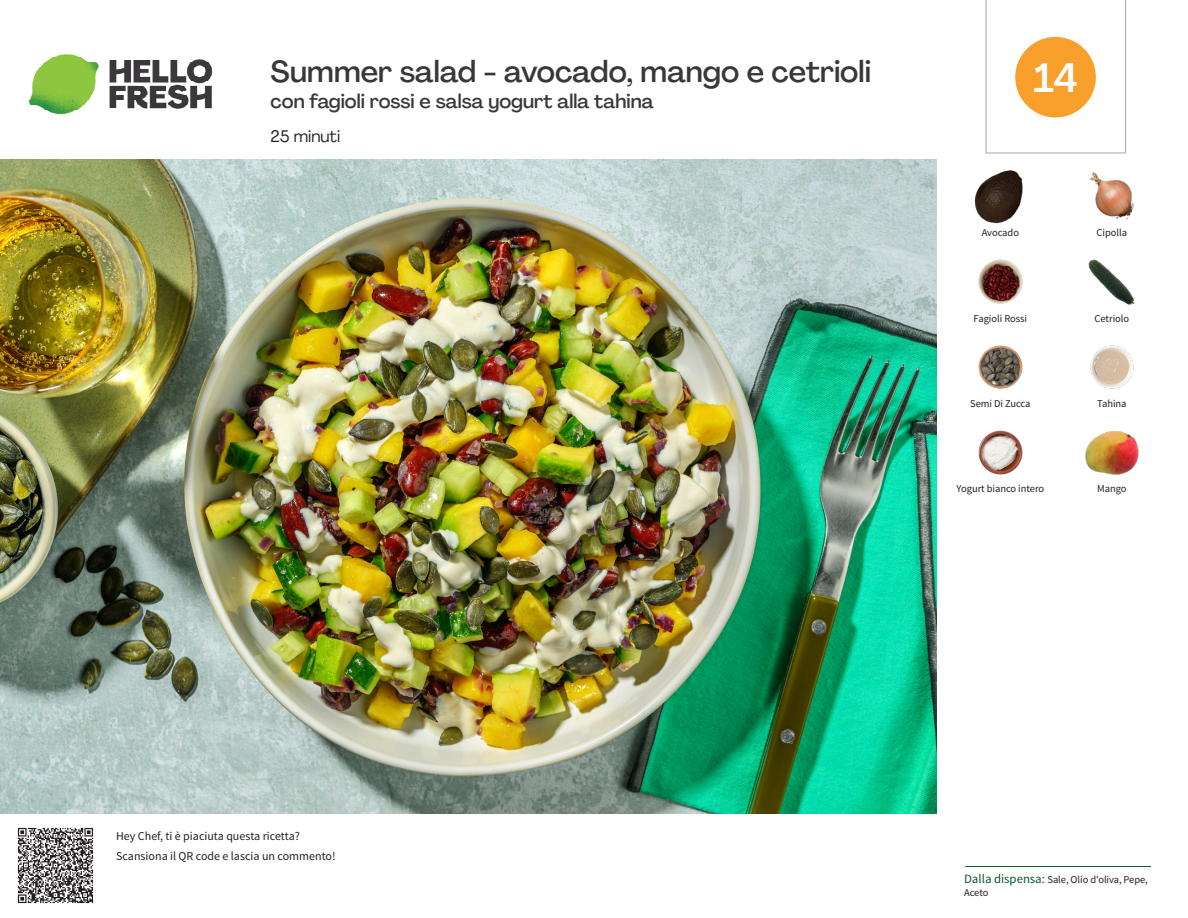
<style>
.page{position:relative;width:1188px;height:918px;background:#fff}
.page>*{position:absolute;margin:0;border:0;box-sizing:border-box;transform-origin:0 0}
._24_Recipe_Nr_Bag{font:500 40.5px "Agrandir";color:#fff}
._15_Titel_UK{font:500 30px "Agrandir";color:#383839}
._15_Titel_UK-2{font:500 19.5px "Agrandir";color:#383839}
._02_Box_Type{font:16.5px "Agrandir";color:#231f20}
._06_Before_Start{font:12px "Source Sans Pro";color:#231f20}
._18_FRONT_ingredients_UK{font:10.5px "Source Sans Pro";letter-spacing:-.005em;color:#231f20}
.t1{font:10.5px/13.5px "Source Sans Variable";letter-spacing:-.005em;color:#231f20}
.s1{font-family:"Source Sans Pro";font-size:12.75px;color:#0e572c}
</style>
<div class="page">
<img style="left:30px;top:54px;width:181px;height:61px">
<hr style="left:965px;top:866px;width:186px;height:1px;background:#0e572c">
<img style="left:0;top:159px;width:936px;height:655px">
<img style="left:1089px;top:172px;width:45px;height:48px">
<img style="left:974px;top:170px;width:49px;height:54px">
<img style="left:1088px;top:259px;width:47px;height:46px">
<img style="left:978px;top:259px;width:45px;height:45px">
<img style="left:1090px;top:345px;width:44px;height:44px">
<img style="left:978px;top:345px;width:45px;height:44px">
<img style="left:1085px;top:431px;width:54px;height:44px">
<img style="left:978px;top:430px;width:45px;height:45px">
<img style="left:17px;top:827px;width:77px;height:77px">
<svg style="left:985px;top:0;width:141px;height:154px"></svg>
<p class="_15_Titel_UK" style="left:271px;top:53px;width:602px">Summer salad - avocado, mango e cetrioli</p>
<p class="_15_Titel_UK-2" style="left:271px;top:89px;width:385px">con fagioli rossi e salsa yogurt alla tahina</p>
<p class="_02_Box_Type" style="left:271px;top:126px;width:71px">25 minuti</p>
<p class="_24_Recipe_Nr_Bag" style="left:1033px;top:53px;width:46px">14</p>
<p class="_18_FRONT_ingredients_UK" style="left:982px;top:226px;width:39px">Avocado</p>
<p class="_18_FRONT_ingredients_UK" style="left:1097px;top:226px;width:32px">Cipolla</p>
<p class="_18_FRONT_ingredients_UK" style="left:974px;top:312px;width:55px">Fagioli Rossi</p>
<p class="_18_FRONT_ingredients_UK" style="left:1095px;top:312px;width:36px">Cetriolo</p>
<p class="_18_FRONT_ingredients_UK" style="left:970px;top:397px;width:62px">Semi Di Zucca</p>
<p class="_18_FRONT_ingredients_UK" style="left:1097px;top:397px;width:31px">Tahina</p>
<p class="_18_FRONT_ingredients_UK" style="left:957px;top:482px;width:89px">Yogurt bianco intero</p>
<p class="_18_FRONT_ingredients_UK" style="left:1097px;top:482px;width:31px">Mango</p>
<p class="_06_Before_Start" style="left:116px;top:829px;width:185px">Hey Chef, ti è piaciuta questa ricetta?</p>
<p class="_06_Before_Start" style="left:116px;top:848px;width:221px">Scansiona il QR code e lascia un commento!</p>
<p class="t1" style="left:964px;top:873px;width:185px"><span class="s1">Dalla dispensa:</span> Sale, Olio d'oliva, Pepe,<br>Aceto</p>
</div>
